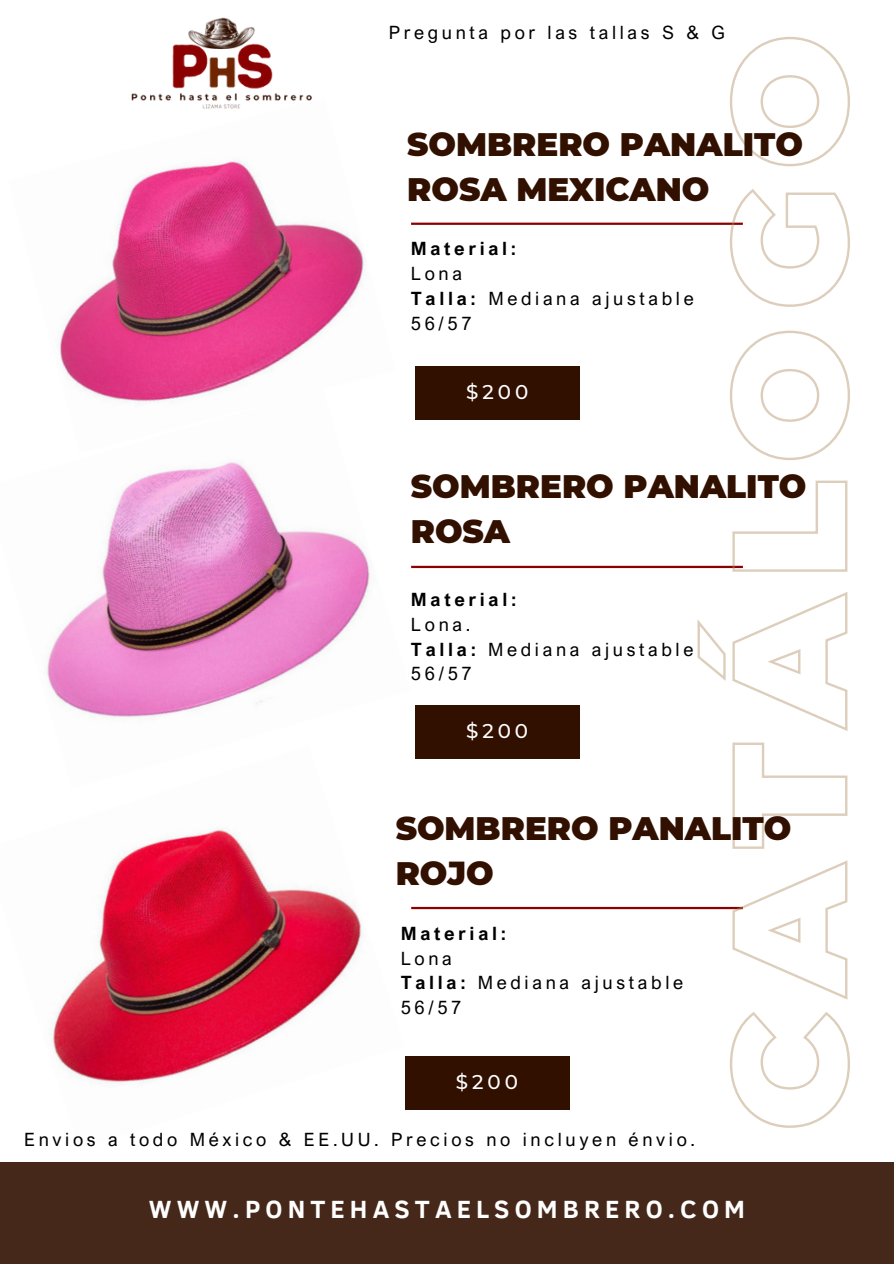
<style>
.page{position:relative;width:894px;height:1264px;background:#fff}
.page>*{position:absolute;margin:0;border:0;box-sizing:border-box;transform-origin:0 0}
.t1{font:900 32.55px/45px "Montserrat";color:#321000}
.t2{font:700 25.5px "Clear Sans";letter-spacing:.2em;color:#fff}
.t3{font:500 19.8px "Montserrat";letter-spacing:.2em;color:#fff}
.t4{font:18.3px/24.8px "Arial Nova";letter-spacing:.2em;color:#000}
.t5{font:700 18.3px "Arial Nova";letter-spacing:.2em;color:#000}
.s1{font-weight:700}
</style>
<div class="page">
<div style="left:0;top:1162px;width:893px;height:101px;background:#46281a"></div>
<hr style="left:411px;top:223px;width:331px;height:2px;background:#8b0000">
<div style="left:414px;top:366px;width:165px;height:53px;background:#321000"></div>
<hr style="left:411px;top:566px;width:331px;height:2px;background:#8b0000">
<hr style="left:411px;top:906px;width:331px;height:3px;background:#8b0000">
<img style="left:131px;top:17px;width:181px;height:81px">
<div style="left:414px;top:705px;width:165px;height:53px;background:#321000"></div>
<div style="left:404px;top:1056px;width:165px;height:53px;background:#321000"></div>
<img style="left:59px;top:98px;width:306px;height:291px">
<img style="left:46px;top:389px;width:325px;height:330px">
<img style="left:52px;top:829px;width:310px;height:257px">
<svg style="left:695px;top:36px;width:155px;height:1092px"></svg>
<h2 class="t4" style="left:388px;top:20px;width:338px">Pregunta por las tallas S &amp; G</h2>
<p class="t1" style="left:407px;top:122px;width:397px">SOMBRERO PANALITO<br>ROSA MEXICANO</p>
<h2 class="t5" style="left:410px;top:237px;width:107px">Material:</h2>
<p class="t4" style="left:410px;top:261px;width:53px">Lona</p>
<p class="t4" style="left:410px;top:286px;width:284px"><span class="s1">Talla:</span> Mediana ajustable<br>56/57</p>
<p class="t3" style="left:466px;top:379px;width:64px">$200</p>
<h4 class="t1" style="left:410px;top:464px;width:397px">SOMBRERO PANALITO<br>ROSA</h4>
<p class="t5" style="left:411px;top:588px;width:107px">Material:</p>
<p class="t4" style="left:411px;top:611px;width:61px">Lona.</p>
<p class="t4" style="left:411px;top:636px;width:284px"><span class="s1">Talla:</span> Mediana ajustable<br>56/57</p>
<h1 class="t3" style="left:466px;top:718px;width:64px">$200</h1>
<p class="t1" style="left:395px;top:806px;width:397px">SOMBRERO PANALITO<br>ROJO</p>
<p class="t5" style="left:400px;top:922px;width:107px">Material:</p>
<h4 class="t4" style="left:400px;top:945px;width:53px">Lona</h4>
<p class="t4" style="left:400px;top:970px;width:284px"><span class="s1">Talla:</span> Mediana ajustable<br>56/57</p>
<p class="t3" style="left:456px;top:1069px;width:64px">$200</p>
<p class="t4" style="left:24px;top:1126px;width:672px">Envios a todo México &amp; EE.UU. Precios no incluyen énvio.</p>
<h4 class="t2" style="left:149px;top:1190px;width:597px">WWW.PONTEHASTAELSOMBRERO.COM</h4>
</div>
